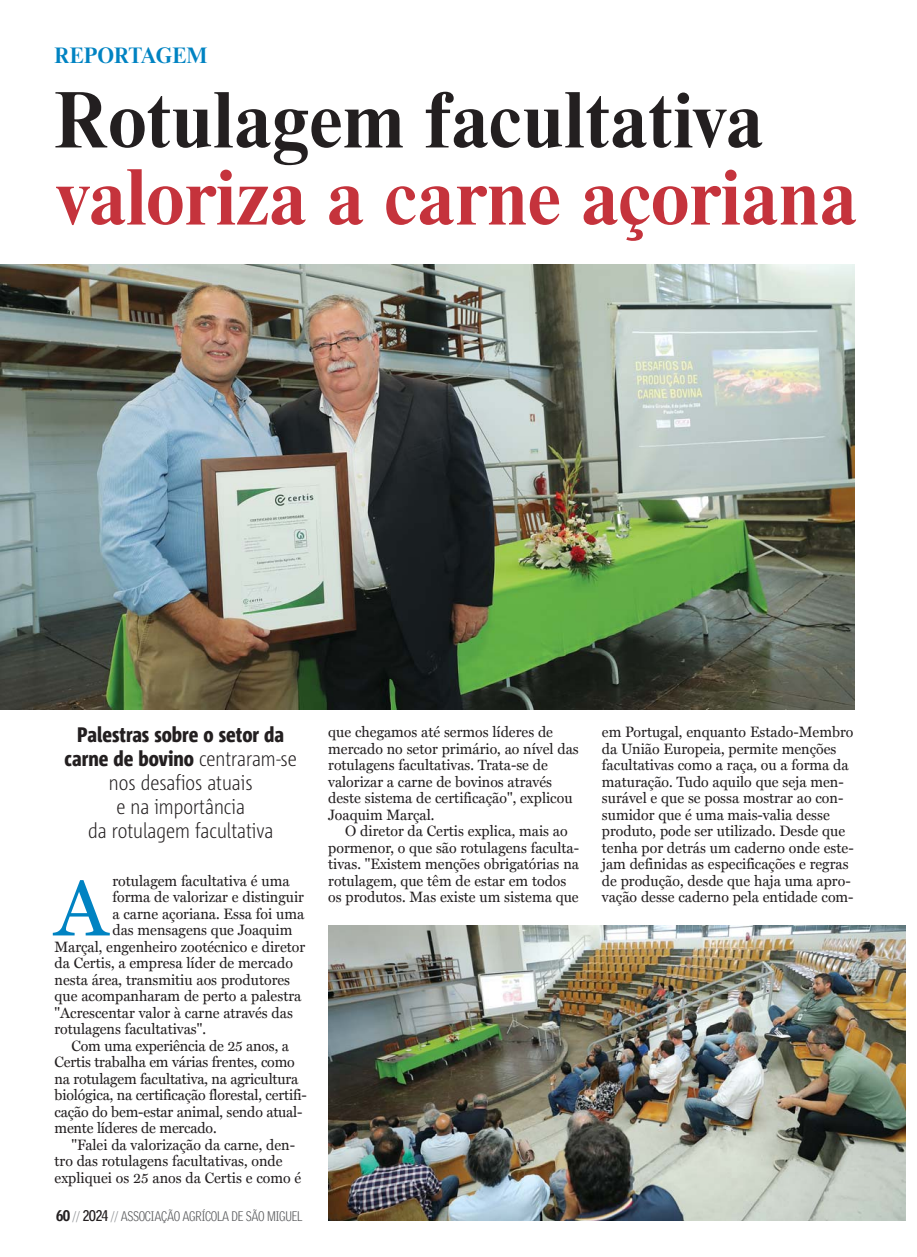
<style>
.page{position:relative;width:917px;height:1257px;background:#fff}
.page>*{position:absolute;margin:0;border:0;box-sizing:border-box;transform-origin:0 0}
.t1{font:79.8px "Miller Text";color:#0083c2;scale:.96 1}
.t2{font:700 75.3px "Times Eighteen LT";letter-spacing:-.005em;color:#c5333c}
.t3{font:700 75.3px "Times Eighteen LT";color:#231f20}
.t4{font:300 21px/24px "Corpid Cd LF";color:#231f20;text-align:center}
.t5{font:700 21px "Times Eighteen LT";color:#0083c2}
.t6{font:15px/16.5px "Miller Text";color:#231f20;scale:.96 1}
.t7{font:300 13.5px "Griffith Gothic Cond";letter-spacing:-.025em;color:#58595b}
.s1{font-weight:800}
.s2{font-weight:900;font-size:15px;color:#231f20}
.s3{color:#939598}
.s4{font-weight:700;font-size:15px;color:#231f20}
</style>
<div class="page">
<img style="left:0;top:264px;width:854px;height:446px">
<img style="left:328px;top:925px;width:577px;height:296px">
<h3 class="t5" style="left:55px;top:46px;width:154px">REPORTAGEM</h3>
<h2 class="t3" style="left:55px;top:85px;width:710px">Rotulagem facultativa</h2>
<h2 class="t2" style="left:55px;top:162px;width:804px">valoriza a carne açoriana</h2>
<h3 class="t4" style="left:65px;top:724px;width:234px"><span class="s1">Palestras sobre o setor da carne de bovino</span> centraram-se nos desafios atuais<br>e na importância<br>da rotulagem facultativa</h3>
<h1 class="t1" style="left:55px;top:861px;width:57px">A</h1>
<p class="t6" style="left:112px;top:872px;width:186px">rotulagem facultativa é uma</p>
<p class="t6" style="left:112px;top:889px;width:201px">forma de valorizar e distinguir</p>
<p class="t6" style="left:112px;top:905px;width:201px">a carne açoriana. Essa foi uma</p>
<p class="t6" style="left:112px;top:922px;width:189px">das mensagens que Joaquim</p>
<p class="t6" style="left:55px;top:938px;width:263px">Marçal, engenheiro zootécnico e diretor</p>
<p class="t6" style="left:55px;top:955px;width:250px">da Certis, a empresa líder de mercado</p>
<p class="t6" style="left:55px;top:971px;width:247px">nesta área, transmitiu aos produtores</p>
<p class="t6" style="left:55px;top:988px;width:258px">que acompanharam de perto a palestra</p>
<p class="t6" style="left:55px;top:1004px;width:250px">"Acrescentar valor à carne através das</p>
<p class="t6" style="left:55px;top:1021px;width:159px">rotulagens facultativas".</p>
<p class="t6" style="left:72px;top:1037px;width:228px">Com uma experiência de 25 anos, a</p>
<p class="t6" style="left:55px;top:1054px;width:252px">Certis trabalha em várias frentes, como</p>
<p class="t6" style="left:55px;top:1070px;width:255px">na rotulagem facultativa, na agricultura</p>
<p class="t6" style="left:55px;top:1087px;width:264px">biológica, na certificação florestal, certifi-</p>
<p class="t6" style="left:55px;top:1103px;width:260px">cação do bem-estar animal, sendo atual-</p>
<p class="t6" style="left:55px;top:1120px;width:170px">mente líderes de mercado.</p>
<p class="t6" style="left:72px;top:1136px;width:234px">"Falei da valorização da carne, den-</p>
<p class="t6" style="left:55px;top:1153px;width:239px">tro das rotulagens facultativas, onde</p>
<p class="t6" style="left:55px;top:1169px;width:258px">expliquei os 25 anos da Certis e como é</p>
<p class="t7" style="left:56px;top:1209px;width:248px"><span class="s2">60</span> <span class="s3">//</span> <span class="s4">2024</span> <span class="s3">//</span> ASSOCIAÇÃO AGRÍCOLA DE SÃO MIGUEL</p>
<p class="t6" style="left:328px;top:724px;width:262px">que chegamos até sermos líderes de mercado no setor primário, ao nível das rotulagens facultativas. Trata-se de valorizar a carne de bovinos através deste sistema de certificação", explicou Joaquim Marçal.</p>
<p class="t6" style="left:328px;top:823px;width:263px;text-indent:17px">O diretor da Certis explica, mais ao pormenor, o que são rotulagens faculta&shy;tivas. "Existem menções obrigatórias na rotulagem, que têm de estar em todos os produtos. Mas existe um sistema que</p>
<p class="t6" style="left:602px;top:724px;width:264px">em Portugal, enquanto Estado-Membro da União Europeia, permite menções facultativas como a raça, ou a forma da maturação. Tudo aquilo que seja men&shy;surável e que se possa mostrar ao con&shy;sumidor que é uma mais-valia desse produto, pode ser utilizado. Desde que tenha por detrás um caderno onde este&shy;jam definidas as especificações e regras de produção, desde que haja uma apro&shy;vação desse caderno pela entidade com-</p>
</div>
